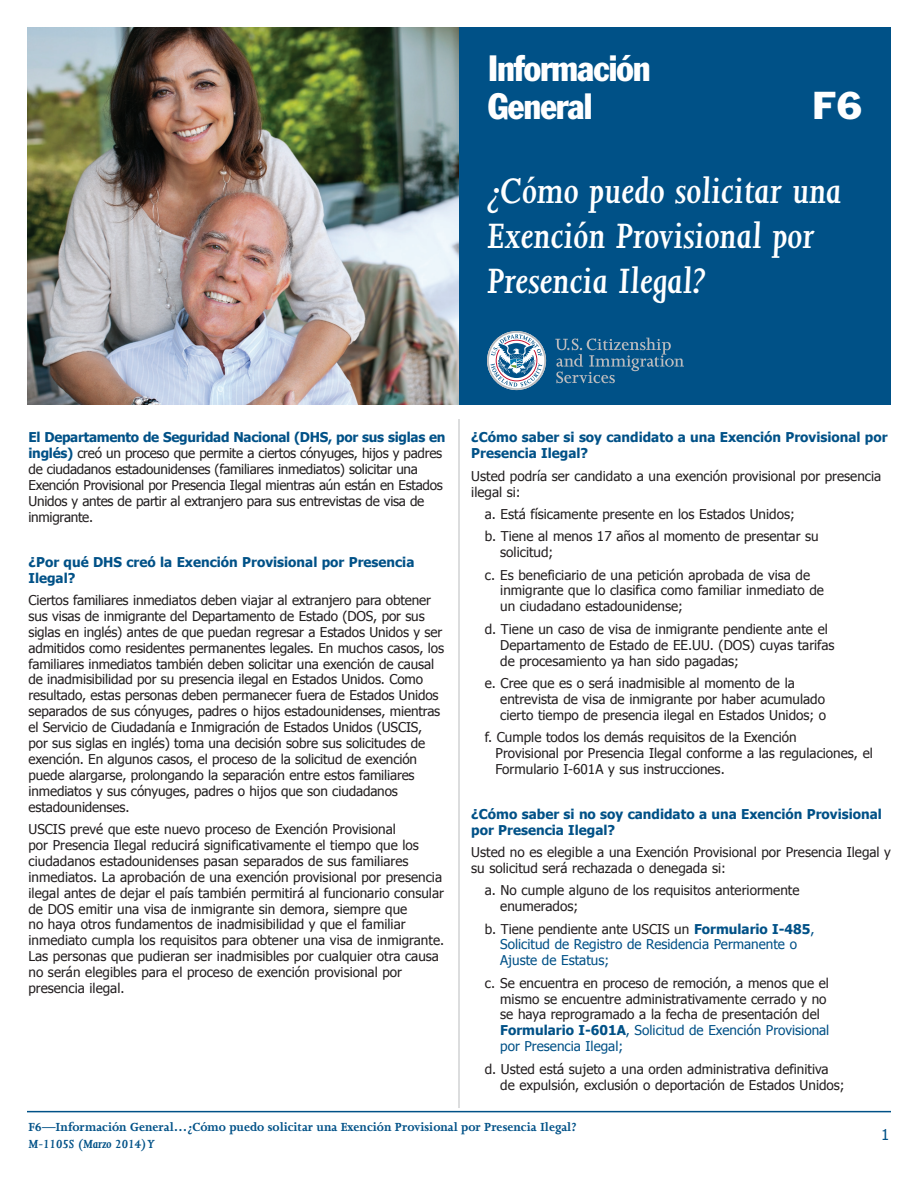
<style>
.page{position:relative;width:918px;height:1188px;background:#fff}
.page>*{position:absolute;margin:0;border:0;box-sizing:border-box;transform-origin:0 0}
.secondary_message__t{font:italic 600 40.5px/45px "Joanna MT Std";color:#fff}
.Primary__title{font:condensed 36px "Franklin Gothic";letter-spacing:-.03em;color:#fff}
.t1{font:36px "Franklin Gothic";color:#fff}
.t2{font:15px "Tahoma";color:#005187}
.Copy{font:13.5px/15.9px "Tahoma";letter-spacing:-.01em;color:#231f20}
.copy_with_bullets{font:13.5px/15.9px "Tahoma";color:#231f20}
.copy_subhead{font:700 13.5px/15.9px "Tahoma";color:#005187}
.copy_with_bullets-2{font:13.5px/15.9px "Tahoma";color:#005187}
.t3{font:700 13.5px "Joanna";color:#005187}
.t4{font:italic 700 13.5px "Joanna";color:#005187}
.s1{font-weight:700;color:#005187}
.s2{color:#231f20}
.s3{font-weight:700}
.s4{color:#005187}
</style>
<div class="page">
<hr style="left:27px;top:1111px;width:864px;height:1px;background:#005187">
<hr style="left:458px;top:419px;width:2px;height:689px;background:#d1d2d4">
<div style="left:452px;top:27px;width:439px;height:378px;background:#005187"></div>
<img style="left:27px;top:27px;width:432px;height:378px">
<svg style="left:555px;top:338px;width:129px;height:45px"></svg>
<svg style="left:487px;top:331px;width:59px;height:59px"></svg>
<p class="Primary__title" style="left:488px;top:46px;width:164px">Información</p>
<p class="Primary__title" style="left:488px;top:84px;width:106px">General</p>
<p class="t1" style="left:812px;top:82px;width:52px">F6</p>
<p class="secondary_message__t" style="left:487px;top:169px;width:356px">¿Cómo puedo solicitar una<br>Exención Provisional por<br>Presencia Ilegal?</p>
<p class="Copy" style="left:28px;top:429px;width:418px"><span class="s1">El Departamento de Seguridad Nacional (DHS, por sus siglas en inglés)</span> creó un proceso que permite a ciertos cónyuges, hijos y padres de ciudadanos estadounidenses (familiares inmediatos) solicitar una Exención Provisional por Presencia Ilegal mientras aún están en Estados Unidos y antes de partir al extranjero para sus entrevistas de visa de inmigrante.</p>
<p class="copy_subhead" style="left:28px;top:553px;width:387px">¿Por qué DHS creó la Exención Provisional por Presencia<br>Ilegal?</p>
<p class="Copy" style="left:28px;top:591px;width:417px">Ciertos familiares inmediatos deben viajar al extranjero para obtener sus visas de inmigrante del Departamento de Estado (DOS, por sus siglas en inglés) antes de que puedan regresar a Estados Unidos y ser admitidos como residentes permanentes legales. En muchos casos, los familiares inmediatos también deben solicitar una exención de causal de inadmisibilidad por su presencia ilegal en Estados Unidos. Como resultado, estas personas deben permanecer fuera de Estados Unidos separados de sus cónyuges, padres o hijos estadounidenses, mientras el Servicio de Ciudadanía e Inmigración de Estados Unidos (USCIS, por sus siglas en inglés) toma una decisión sobre sus solicitudes de exención. En algunos casos, el proceso de la solicitud de exención puede alargarse, prolongando la separación entre estos familiares inmediatos y sus cónyuges, padres o hijos que son ciudadanos estadounidenses.</p>
<p class="Copy" style="left:28px;top:820px;width:417px">USCIS prevé que este nuevo proceso de Exención Provisional<br>por Presencia Ilegal reducirá significativamente el tiempo que los ciudadanos estadounidenses pasan separados de sus familiares inmediatos. La aprobación de una exención provisional por presencia ilegal antes de dejar el país también permitirá al funcionario consular de DOS emitir una visa de inmigrante sin demora, siempre que<br>no haya otros fundamentos de inadmisibilidad y que el familiar inmediato cumpla los requisitos para obtener una visa de inmigrante.<br>Las personas que pudieran ser inadmisibles por cualquier otra causa no serán elegibles para el proceso de exención provisional por presencia ilegal.</p>
<p class="copy_subhead" style="left:471px;top:429px;width:418px">¿Cómo saber si soy candidato a una Exención Provisional por<br>Presencia Ilegal?</p>
<p class="Copy" style="left:471px;top:467px;width:411px">Usted podría ser candidato a una exención provisional por presencia ilegal si:</p>
<p class="copy_with_bullets" style="left:485px;top:505px;width:312px">a. Está físicamente presente en los Estados Unidos;</p>
<p class="copy_with_bullets" style="left:500px;top:528px;width:320px;text-indent:-15px">b. Tiene al menos 17 años al momento de presentar su solicitud;</p>
<p class="copy_with_bullets" style="left:500px;top:566px;width:325px;text-indent:-15px">c. Es beneficiario de una petición aprobada de visa de inmigrante que lo clasifica como familiar inmediato de un ciudadano estadounidense;</p>
<p class="copy_with_bullets" style="left:500px;top:620px;width:336px;text-indent:-15px">d. Tiene un caso de visa de inmigrante pendiente ante el<br>Departamento de Estado de EE.UU. (DOS) cuyas tarifas de procesamiento ya han sido pagadas;</p>
<p class="copy_with_bullets" style="left:500px;top:674px;width:328px;text-indent:-15px">e. Cree que es o será inadmisible al momento de la entrevista de visa de inmigrante por haber acumulado cierto tiempo de presencia ilegal en Estados Unidos; o</p>
<p class="copy_with_bullets" style="left:496px;top:729px;width:379px;text-indent:-11px">f. Cumple todos los demás requisitos de la Exención<br>Provisional por Presencia Ilegal conforme a las regulaciones, el<br>Formulario I-601A y sus instrucciones.</p>
<p class="copy_subhead" style="left:471px;top:805px;width:412px">¿Cómo saber si no soy candidato a una Exención Provisional por Presencia Ilegal?</p>
<p class="Copy" style="left:471px;top:843px;width:421px">Usted no es elegible a una Exención Provisional por Presencia Ilegal y su solicitud será rechazada o denegada si:</p>
<p class="copy_with_bullets" style="left:500px;top:882px;width:301px;text-indent:-15px">a. No cumple alguno de los requisitos anteriormente enumerados;</p>
<p class="copy_with_bullets-2" style="left:500px;top:920px;width:316px;text-indent:-15px"><span class="s2">b. Tiene pendiente ante USCIS un</span> <span class="s3">Formulario I-485</span>,<br>Solicitud de Registro de Residencia Permanente o<br>Ajuste de Estatus;</p>
<p class="copy_with_bullets" style="left:500px;top:974px;width:331px;text-indent:-15px">c. Se encuentra en proceso de remoción, a menos que el mismo se encuentre administrativamente cerrado y no se haya reprogramado a la fecha de presentación del <span class="s1">Formulario I-601A</span><span class="s4">, Solicitud de Exención Provisional por Presencia Ilegal;</span></p>
<p class="copy_with_bullets" style="left:500px;top:1060px;width:346px;text-indent:-15px">d. Usted está sujeto a una orden administrativa definitiva de expulsión, exclusión o deportación de Estados Unidos;</p>
<p class="t3" style="left:28px;top:1120px;width:550px">F6—Información General…¿Cómo puedo solicitar una Exención Provisional por Presencia Ilegal?</p>
<p class="t4" style="left:28px;top:1136px;width:128px">M-1105S (Marzo 2014) Y</p>
<p class="t2" style="left:881px;top:1125px;width:10px">1</p>
</div>
